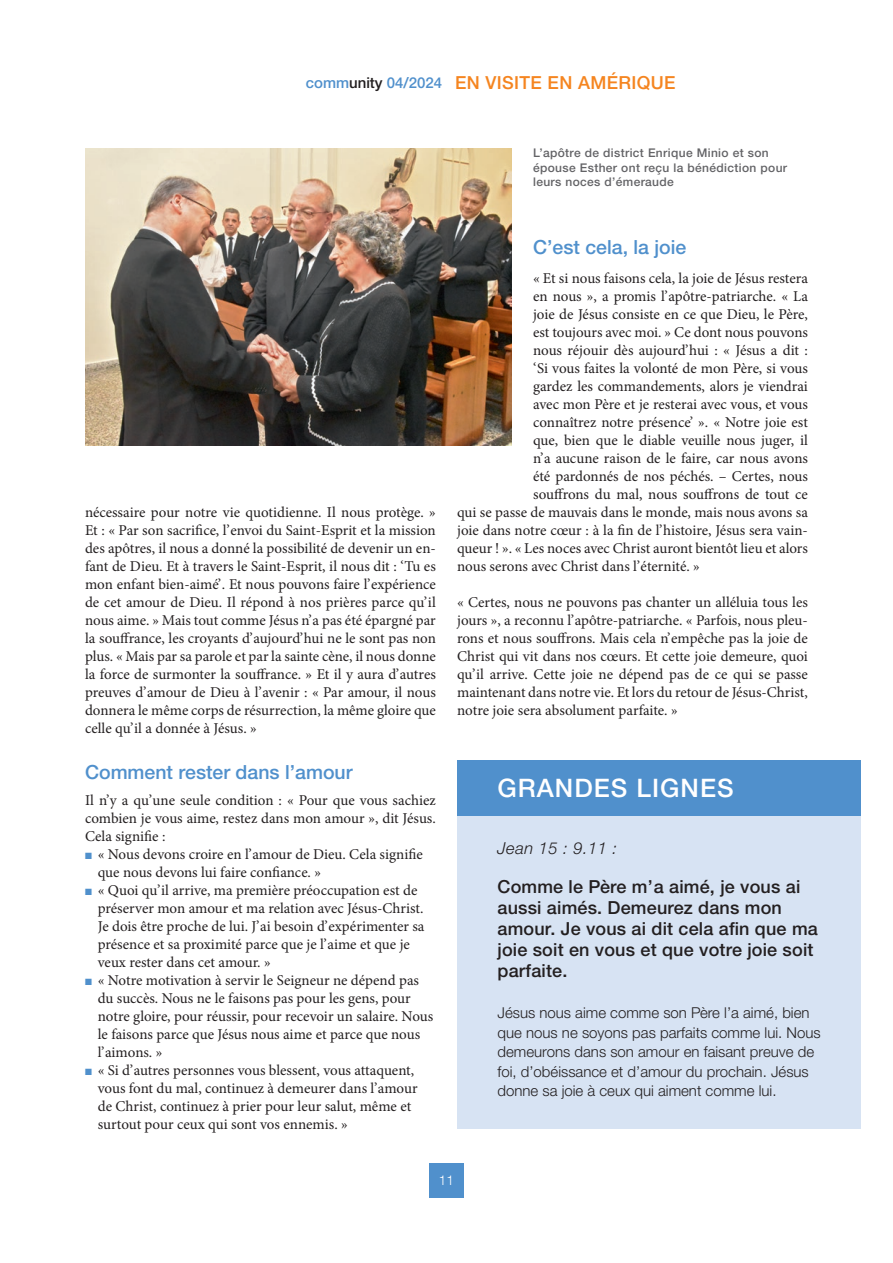
<style>
.page{position:relative;width:893px;height:1263px;background:#fff}
.page>*{position:absolute;margin:0;border:0;box-sizing:border-box;transform-origin:0 0}
.t1{font:500 25.5px "Helvetica Neue LTW1 G";letter-spacing:.04em;color:#fff}
.t2{font:500 19.5px "Helvetica Neue LTW1 G";color:#5090cc}
.t3{font:500 18px/21px "Helvetica Neue LTW1 G";letter-spacing:.01em;color:#231f20}
.t4{font:500 18px "Helvetica Neue LTW1 G";letter-spacing:.02em;color:#f58520}
.t5{font:italic 300 16.5px "Helvetica Neue LTW1 G";letter-spacing:.03em;color:#231f20}
.t6{font:15px/18px "Minion Pro";letter-spacing:-.005em;color:#231f20}
.t7{font:300 15px/19.5px "Helvetica Neue LTW1 G";color:#231f20}
.t8{font:300 13.5px "Helvetica Neue LTW1 G";color:#fff}
.t9{font:500 12px/14.4px "Helvetica Neue LTW1 G";letter-spacing:.03em;color:#636366}
.s1{font-size:15px;color:#5090cc}
.s2{font-size:15px;color:#231f20}
.s3{color:#5090cc}
</style>
<div class="page">
<div style="left:429px;top:1163px;width:34px;height:34px;background:#5090cc"></div>
<div style="left:457px;top:760px;width:404px;height:369px;background:#d7e3f3"></div>
<div style="left:457px;top:760px;width:404px;height:56px;background:#5090cc"></div>
<img style="left:85px;top:149px;width:427px;height:296px">
<p class="t4" style="left:306px;top:72px;width:371px"><span class="s1">comm</span><span class="s2">unity</span> <span class="s1">04/2024</span> EN VISITE EN AMÉRIQUE</p>
<p class="t9" style="left:533px;top:146px;width:256px">L’apôtre de district Enrique Minio et son épouse Esther ont reçu la bénédiction pour leurs noces d’émeraude</p>
<p class="t6" style="left:85px;top:503px;width:352px;text-align:justify">nécessaire pour notre vie quotidienne. Il nous protège. » Et : « Par son sacrifice, l’envoi du Saint-Esprit et la mission des apôtres, il nous a donné la possibilité de devenir un en&shy;fant de Dieu. Et à travers le Saint-Esprit, il nous dit : ‘Tu es mon enfant bien-aimé’. Et nous pouvons faire l’expérience de cet amour de Dieu. Il répond à nos prières parce qu’il nous aime. » Mais tout comme Jésus n’a pas été épargné par la souffrance, les croyants d’aujourd’hui ne le sont pas non plus. « Mais par sa parole et par la sainte cène, il nous donne la force de surmonter la souffrance. » Et il y aura d’autres preuves d’amour de Dieu à l’avenir : « Par amour, il nous donnera le même corps de résurrection, la même gloire que celle qu’il a donnée à Jésus. »</p>
<h2 class="t2" style="left:85px;top:760px;width:269px">Comment rester dans l’amour</h2>
<p class="t6" style="left:85px;top:791px;width:352px;text-align:justify">Il n’y a qu’une seule condition : « Pour que vous sachiez combien je vous aime, restez dans mon amour », dit Jésus.<br>Cela signifie :</p>
<p class="t6" style="left:98px;top:845px;width:327px;text-indent:-13px"><span class="s3">■</span> « Nous devons croire en l’amour de Dieu. Cela signifie que nous devons lui faire confiance. »</p>
<p class="t6" style="left:98px;top:881px;width:328px;text-indent:-13px"><span class="s3">■</span> « Quoi qu’il arrive, ma première préoccupation est de préserver mon amour et ma relation avec Jésus-Christ.<br>Je dois être proche de lui. J’ai besoin d’expérimenter sa présence et sa proximité parce que je l’aime et que je veux rester dans cet amour. »</p>
<p class="t6" style="left:98px;top:971px;width:337px;text-indent:-13px"><span class="s3">■</span> « Notre motivation à servir le Seigneur ne dépend pas du succès. Nous ne le faisons pas pour les gens, pour notre gloire, pour réussir, pour recevoir un salaire. Nous le faisons parce que Jésus nous aime et parce que nous l’aimons. »</p>
<p class="t6" style="left:98px;top:1061px;width:321px;text-indent:-13px"><span class="s3">■</span> « Si d’autres personnes vous blessent, vous attaquent, vous font du mal, continuez à demeurer dans l’amour de Christ, continuez à prier pour leur salut, même et surtout pour ceux qui sont vos ennemis. »</p>
<h2 class="t2" style="left:533px;top:235px;width:155px">C’est cela, la joie</h2>
<p class="t6" style="left:533px;top:269px;width:276px">« Et si nous faisons cela, la joie de Jésus restera</p>
<p class="t6" style="left:533px;top:287px;width:276px">en nous », a promis l’apôtre-patriarche. « La</p>
<p class="t6" style="left:533px;top:305px;width:276px">joie de Jésus consiste en ce que Dieu, le Père,</p>
<p class="t6" style="left:533px;top:323px;width:276px">est toujours avec moi. » Ce dont nous pouvons</p>
<p class="t6" style="left:533px;top:341px;width:276px">nous réjouir dès aujourd’hui : « Jésus a dit :</p>
<p class="t6" style="left:533px;top:359px;width:276px">‘Si vous faites la volonté de mon Père, si vous</p>
<p class="t6" style="left:533px;top:377px;width:276px">gardez les commandements, alors je viendrai</p>
<p class="t6" style="left:533px;top:395px;width:276px">avec mon Père et je resterai avec vous, et vous</p>
<p class="t6" style="left:533px;top:413px;width:276px">connaîtrez notre présence’ ». « Notre joie est</p>
<p class="t6" style="left:533px;top:431px;width:276px">que, bien que le diable veuille nous juger, il</p>
<p class="t6" style="left:533px;top:449px;width:276px">n’a aucune raison de le faire, car nous avons</p>
<p class="t6" style="left:533px;top:467px;width:276px">été pardonnés de nos péchés. – Certes, nous</p>
<p class="t6" style="left:533px;top:485px;width:276px">souffrons du mal, nous souffrons de tout ce</p>
<p class="t6" style="left:457px;top:503px;width:352px">qui se passe de mauvais dans le monde, mais nous avons sa</p>
<p class="t6" style="left:457px;top:521px;width:352px">joie dans notre cœur : à la fin de l’histoire, Jésus sera vain-</p>
<p class="t6" style="left:457px;top:539px;width:352px">queur ! ». « Les noces avec Christ auront bientôt lieu et alors</p>
<p class="t6" style="left:457px;top:557px;width:244px">nous serons avec Christ dans l’éternité. »</p>
<p class="t6" style="left:457px;top:593px;width:352px;text-align:justify">« Certes, nous ne pouvons pas chanter un alléluia tous les jours », a reconnu l’apôtre-patriarche. « Parfois, nous pleu&shy;rons et nous souffrons. Mais cela n’empêche pas la joie de Christ qui vit dans nos cœurs. Et cette joie demeure, quoi qu’il arrive. Cette joie ne dépend pas de ce qui se passe maintenant dans notre vie. Et lors du retour de Jésus-Christ, notre joie sera absolument parfaite. »</p>
<h1 class="t1" style="left:497px;top:773px;width:238px">GRANDES LIGNES</h1>
<p class="t5" style="left:497px;top:838px;width:121px">Jean 15 : 9.11 :</p>
<p class="t3" style="left:497px;top:876px;width:322px">Comme le Père m’a aimé, je vous ai aussi aimés. Demeurez dans mon amour. Je vous ai dit cela afin que ma joie soit en vous et que votre joie soit parfaite.</p>
<p class="t7" style="left:497px;top:1003px;width:325px">Jésus nous aime comme son Père l’a aimé, bien que nous ne soyons pas parfaits comme lui. Nous demeurons dans son amour en faisant preuve de foi, d’obéissance et d’amour du prochain. Jésus donne sa joie à ceux qui aiment comme lui.</p>
<p class="t8" style="left:439px;top:1172px;width:17px">11</p>
</div>
